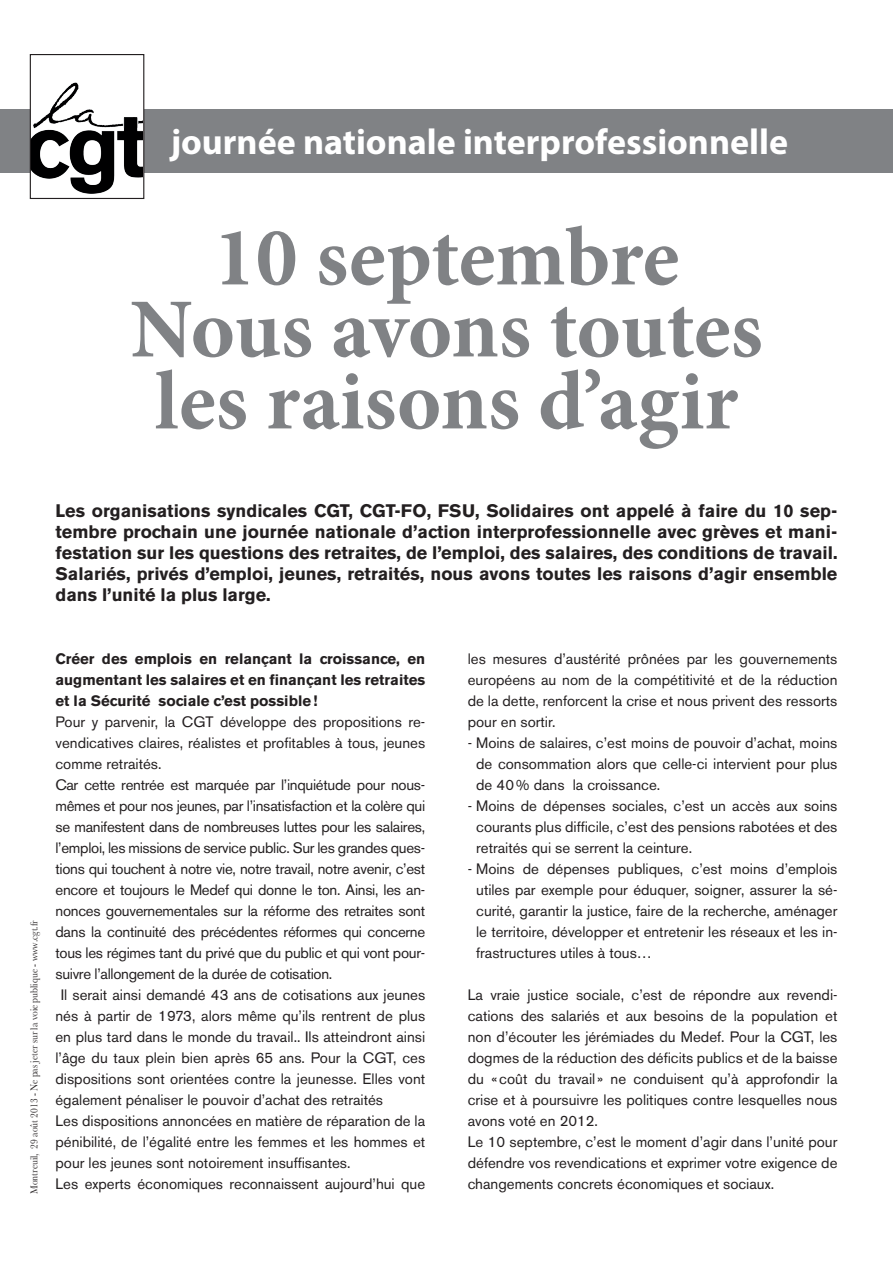
<style>
.page{position:relative;width:893px;height:1263px;background:#fff}
.page>*{position:absolute;margin:0;border:0;box-sizing:border-box;transform-origin:0 0}
.t1{font:700 84px/72px "Minion Pro";letter-spacing:-.005em;color:#808285;text-align:center}
.t2{font:700 36px "Myriad Pro";color:#fff}
.t3{font:700 18px/21px "Akzidenz Grotesk BE";color:#231f20;text-align:justify}
.t4{font:15px/21px "Akzidenz Grotesk BE";color:#231f20;text-align:justify}
.t5{font:15px "Akzidenz Grotesk BE";letter-spacing:-.02em;color:#231f20}
.t6{font:700 15px/21px "Akzidenz Grotesk BE";color:#231f20;text-align:justify}
.t7{font:10.5px "Baskerville";color:#231f20;scale:.9 1}
</style>
<div class="page">
<div style="left:0;top:109px;width:893px;height:64px;background:#808285"></div>
<img style="left:32px;top:82px;width:110px;height:112px">
<div style="left:30px;top:54px;width:114px;height:145px;border:1px solid #231f20"></div>
<h2 class="t2" style="left:171px;top:118px;width:619px">journée nationale interprofessionnelle</h2>
<h1 class="t1" style="left:130px;top:220px;width:634px">10 septembre<br>Nous avons toutes les raisons d’agir</h1>
<p class="t3" style="left:56px;top:501px;width:783px">Les organisations syndicales CGT, CGT-FO, FSU, Solidaires ont appelé à faire du 10 sep&shy;tembre prochain une journée nationale d’action interprofessionnelle avec grèves et mani&shy;festation sur les questions des retraites, de l’emploi, des salaires, des conditions de travail.<br>Salariés, privés d’emploi, jeunes, retraités, nous avons toutes les raisons d’agir ensemble dans l’unité la plus large.</p>
<p class="t7" style="left:28px;top:1194px;width:306px;rotate:-90deg">Montreuil, 29 août 2013 - Ne pas jeter sur la voie publique - www.cgt.fr</p>
<p class="t6" style="left:56px;top:649px;width:371px">Créer des emplois en relançant la croissance, en augmentant les salaires et en finançant les retraites et la Sécurité sociale c’est possible!</p>
<p class="t4" style="left:56px;top:712px;width:371px">Pour y parvenir, la CGT développe des propositions re-</p>
<p class="t4" style="left:56px;top:733px;width:371px">vendicatives claires, réalistes et profitables à tous, jeunes</p>
<p class="t4" style="left:56px;top:754px;width:107px">comme retraités.</p>
<p class="t5" style="left:56px;top:776px;width:371px">Car cette rentrée est marquée par l’inquiétude pour nous-</p>
<p class="t5" style="left:56px;top:797px;width:371px">mêmes et pour nos jeunes, par l’insatisfaction et la colère qui</p>
<p class="t5" style="left:56px;top:818px;width:371px">se manifestent dans de nombreuses luttes pour les salaires,</p>
<p class="t5" style="left:56px;top:839px;width:371px">l’emploi, les missions de service public. Sur les grandes ques-</p>
<p class="t5" style="left:56px;top:860px;width:371px">tions qui touchent à notre vie, notre travail, notre avenir, c’est</p>
<p class="t5" style="left:56px;top:881px;width:371px">encore et toujours le Medef qui donne le ton. Ainsi, les an-</p>
<p class="t5" style="left:56px;top:902px;width:371px">nonces gouvernementales sur la réforme des retraites sont</p>
<p class="t5" style="left:56px;top:923px;width:371px">dans la continuité des précédentes réformes qui concerne</p>
<p class="t5" style="left:56px;top:944px;width:371px">tous les régimes tant du privé que du public et qui vont pour-</p>
<p class="t5" style="left:56px;top:965px;width:278px">suivre l’allongement de la durée de cotisation.</p>
<p class="t4" style="left:61px;top:985px;width:366px">Il serait ainsi demandé 43 ans de cotisations aux jeunes</p>
<p class="t4" style="left:56px;top:1006px;width:371px">nés à partir de 1973, alors même qu’ils rentrent de plus</p>
<p class="t4" style="left:56px;top:1027px;width:371px">en plus tard dans le monde du travail.. Ils atteindront ainsi</p>
<p class="t4" style="left:56px;top:1048px;width:371px">l’âge du taux plein bien après 65 ans. Pour la CGT, ces</p>
<p class="t4" style="left:56px;top:1069px;width:371px">dispositions sont orientées contre la jeunesse. Elles vont</p>
<p class="t4" style="left:56px;top:1090px;width:329px">également pénaliser le pouvoir d’achat des retraités</p>
<p class="t4" style="left:56px;top:1111px;width:371px">Les dispositions annoncées en matière de réparation de la</p>
<p class="t4" style="left:56px;top:1132px;width:371px">pénibilité, de l’égalité entre les femmes et les hommes et</p>
<p class="t4" style="left:56px;top:1153px;width:297px">pour les jeunes sont notoirement insuffisantes.</p>
<p class="t4" style="left:56px;top:1174px;width:371px">Les experts économiques reconnaissent aujourd’hui que</p>
<p class="t4" style="left:468px;top:649px;width:371px">les mesures d’austérité prônées par les gouvernements européens au nom de la compétitivité et de la réduction de la dette, renforcent la crise et nous privent des ressorts pour en sortir.</p>
<p class="t4" style="left:476px;top:733px;width:363px;text-indent:-8px">- Moins de salaires, c’est moins de pouvoir d’achat, moins de consommation alors que celle-ci intervient pour plus de 40% dans la croissance.</p>
<p class="t4" style="left:476px;top:796px;width:363px;text-indent:-8px">- Moins de dépenses sociales, c’est un accès aux soins courants plus difficile, c’est des pensions rabotées et des retraités qui se serrent la ceinture.</p>
<p class="t4" style="left:476px;top:859px;width:363px;text-indent:-8px">- Moins de dépenses publiques, c’est moins d’emplois utiles par exemple pour éduquer, soigner, assurer la sé&shy;curité, garantir la justice, faire de la recherche, aménager le territoire, développer et entretenir les réseaux et les in&shy;frastructures utiles à tous…</p>
<p class="t4" style="left:468px;top:985px;width:371px;text-align:left">La vraie justice sociale, c’est de répondre aux revendi&shy;cations des salariés et aux besoins de la population et non d’écouter les jérémiades du Medef. Pour la CGT, les dogmes de la réduction des déficits publics et de la baisse du «coût du travail» ne conduisent qu’à approfondir la crise et à poursuivre les politiques contre lesquelles nous avons voté en 2012.<br>Le 10 septembre, c’est le moment d’agir dans l’unité pour défendre vos revendications et exprimer votre exigence de changements concrets économiques et sociaux.</p>
</div>
